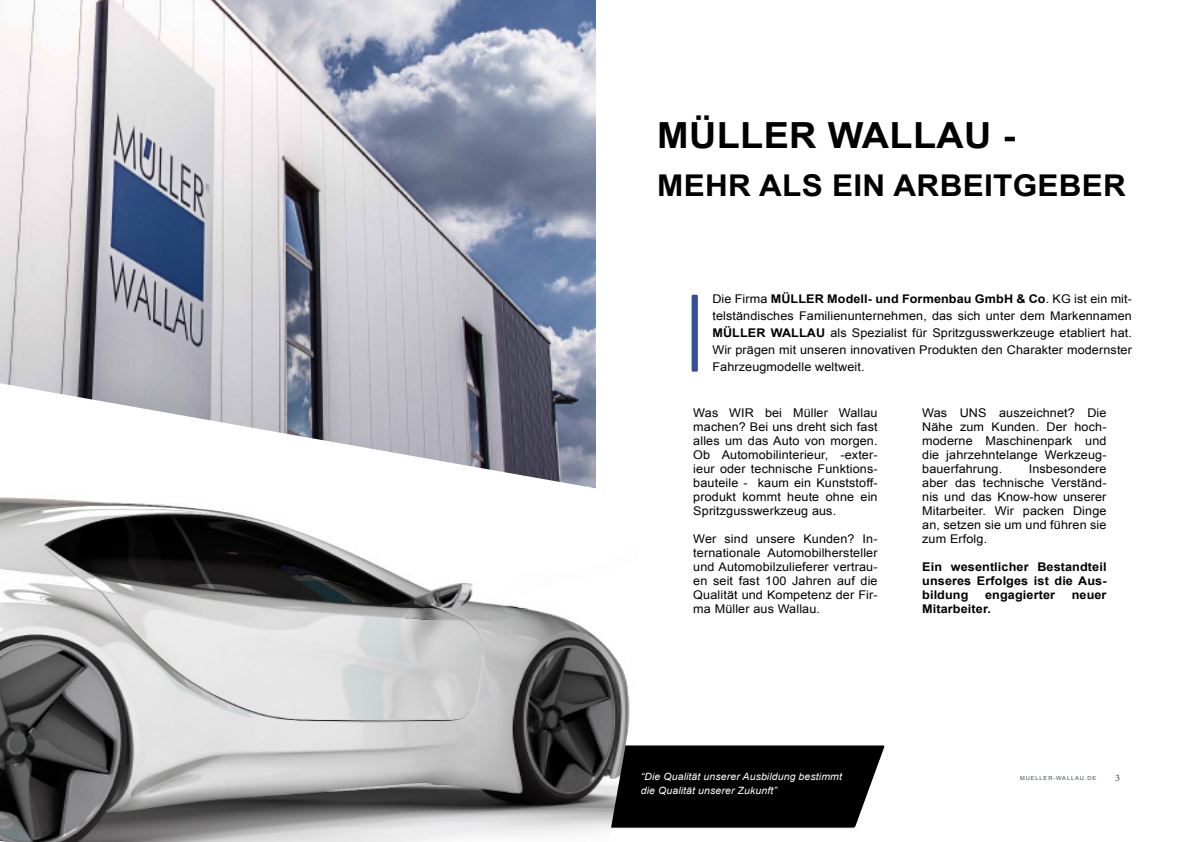
<style>
.page{position:relative;width:1191px;height:842px;background:#fff}
.page>*{position:absolute;margin:0;border:0;box-sizing:border-box;transform-origin:0 0}
.t1{font:700 36px "Arial";letter-spacing:.01em;color:#000;scale:1.05 1}
.t2{font:700 30px "Arial";letter-spacing:.01em;color:#000;scale:1.05 1}
.t3{font:12px/14px "Arial";letter-spacing:.01em;color:#000;text-align:justify;scale:1.05 1}
.t4{font:700 12px/14px "Arial";letter-spacing:.01em;color:#000;text-align:justify;scale:1.05 1}
.t5{font:italic 10px "Arial";letter-spacing:.01em;color:#fff;scale:1.05 1}
.t6{font:10px "Minion Pro";color:#445055;scale:1.05 1}
.t7{font:5.5px "Arial";letter-spacing:.15em;color:#3d4e55;scale:1.05 1}
.s1{font-weight:700}
</style>
<div class="page">
<img style="left:0;top:0;width:595px;height:383px">
<svg style="left:638px;top:745px;width:247px;height:84px;background:#141414"></svg>
<div style="left:691px;top:295px;width:7px;height:77px;background:#384d9c"></div>
<img style="left:0;top:383px;width:638px;height:459px">
<h1 class="t1" style="left:657px;top:111px;width:342px">MÜLLER WALLAU -</h1>
<h2 class="t2" style="left:657px;top:165px;width:448px">MEHR ALS EIN ARBEITGEBER</h2>
<p class="t3" style="left:712px;top:291px;width:401px;line-height:17px">Die Firma <span class="s1">MÜLLER Modell- und Formenbau GmbH &amp; Co</span>. KG ist ein mit&shy;telständisches Familienunternehmen, das sich unter dem Markennamen <span class="s1">MÜLLER WALLAU</span> als Spezialist für Spritzgusswerkzeuge etabliert hat.<br>Wir prägen mit unseren innovativen Produkten den Charakter modernster Fahrzeugmodelle weltweit.</p>
<p class="t3" style="left:693px;top:406px;width:177px">Was WIR bei Müller Wallau machen? Bei uns dreht sich fast alles um das Auto von morgen.<br>Ob Automobilinterieur, -exter&shy;ieur oder technische Funktions&shy;bauteile - kaum ein Kunststoff&shy;produkt kommt heute ohne ein Spritzgusswerkzeug aus.</p>
<p class="t3" style="left:693px;top:532px;width:177px">Wer sind unsere Kunden? In&shy;ternationale Automobilhersteller und Automobilzulieferer vertrau&shy;en seit fast 100 Jahren auf die Qualität und Kompetenz der Fir&shy;ma Müller aus Wallau.</p>
<p class="t3" style="left:922px;top:406px;width:177px">Was UNS auszeichnet? Die Nähe zum Kunden. Der hoch&shy;moderne Maschinenpark und die jahrzehntelange Werkzeug&shy;bauerfahrung.</p>
<p class="t3" style="left:922px;top:462px;width:177px;text-indent:106px">Insbesondere aber das technische Verständ&shy;nis und das Know-how unserer Mitarbeiter. Wir packen Dinge an, setzen sie um und führen sie zum Erfolg.</p>
<p class="t4" style="left:922px;top:560px;width:177px">Ein wesentlicher Bestandteil unseres Erfolges ist die Aus&shy;bildung</p>
<p class="t4" style="left:985px;top:588px;width:68px">engagierter</p>
<p class="t4" style="left:1071px;top:588px;width:35px">neuer</p>
<p class="t4" style="left:922px;top:602px;width:67px">Mitarbeiter.</p>
<p class="t5" style="left:641px;top:769px;width:193px">“Die Qualität unserer Ausbildung bestimmt</p>
<p class="t7" style="left:1020px;top:774px;width:74px">MUELLER-WALLAU.DE</p>
<p class="t6" style="left:1115px;top:771px;width:6px">3</p>
<p class="t5" style="left:641px;top:783px;width:131px">die Qualität unserer Zukunft”</p>
</div>
